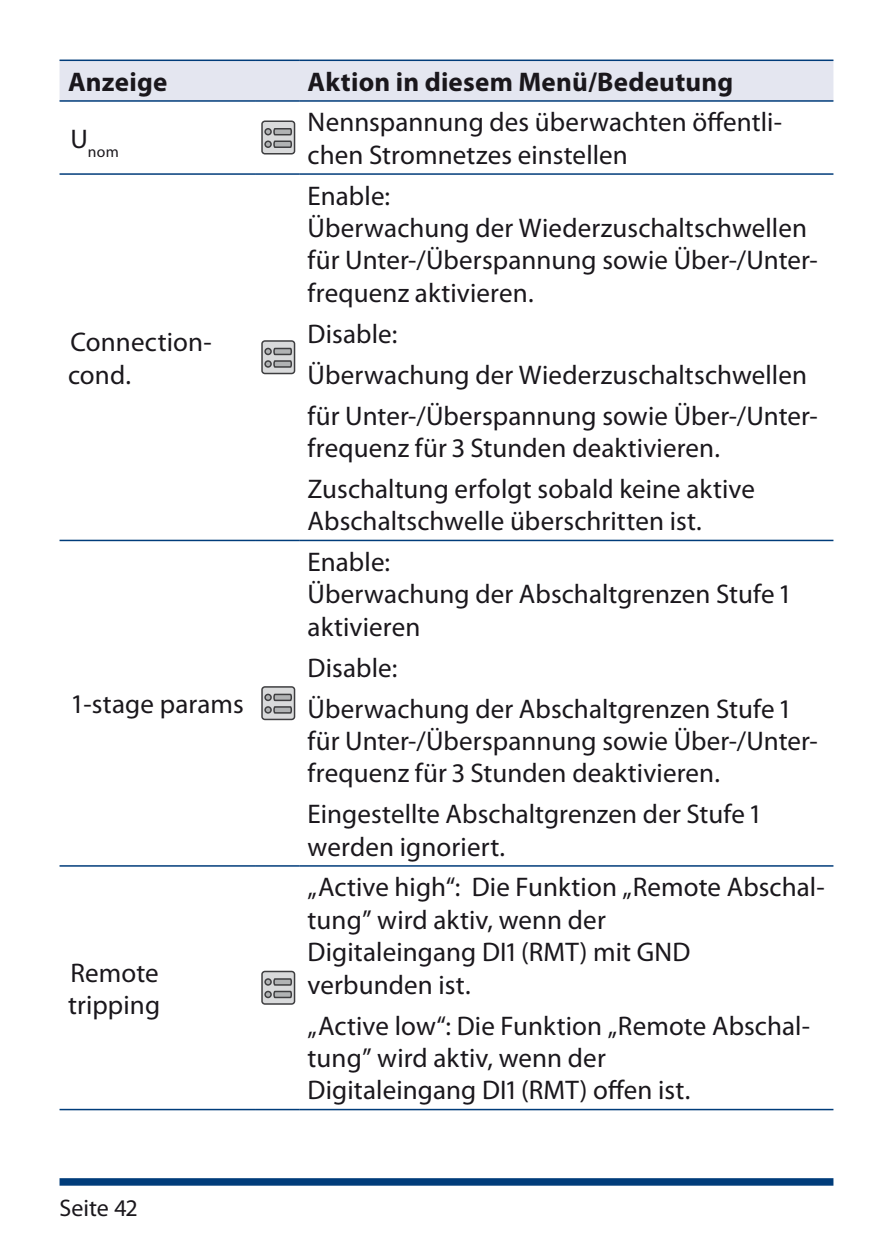
<style>
.page{position:relative;width:893px;height:1259px;background:#fff}
.page>*{position:absolute;margin:0;border:0;box-sizing:border-box;transform-origin:0 0}
.t1{font:27px/32.4px "Myriad Pro";letter-spacing:.005em;color:#1a171c}
.t2{font:700 27px "Myriad Pro";letter-spacing:.01em;color:#1a171c}
.t3{font:24px "Myriad Pro";color:#1a171c}
.t4{font:15.6px "Myriad Pro";color:#1a171c}
</style>
<div class="page">
<div style="left:60px;top:1178px;width:773px;height:7px;background:#003c7a"></div>
<div style="left:60px;top:61px;width:773px;height:39px;background:#e4e6f0"></div>
<hr style="left:60px;top:173px;width:195px;height:2px;background:#003c7a">
<hr style="left:299px;top:173px;width:534px;height:2px;background:#003c7a">
<hr style="left:60px;top:540px;width:195px;height:1px;background:#003c7a">
<hr style="left:299px;top:540px;width:534px;height:1px;background:#003c7a">
<hr style="left:60px;top:865px;width:195px;height:1px;background:#003c7a">
<hr style="left:299px;top:865px;width:534px;height:1px;background:#003c7a">
<hr style="left:60px;top:1108px;width:195px;height:2px;background:#003c7a">
<hr style="left:299px;top:1108px;width:534px;height:2px;background:#003c7a">
<hr style="left:255px;top:173px;width:44px;height:2px;background:#003c7a">
<hr style="left:255px;top:540px;width:44px;height:1px;background:#003c7a">
<hr style="left:255px;top:865px;width:44px;height:1px;background:#003c7a">
<hr style="left:255px;top:1108px;width:44px;height:2px;background:#003c7a">
<hr style="left:60px;top:60px;width:195px;height:1px;background:#003c7a">
<hr style="left:255px;top:60px;width:44px;height:1px;background:#003c7a">
<hr style="left:299px;top:60px;width:534px;height:1px;background:#003c7a">
<hr style="left:60px;top:100px;width:195px;height:2px;background:#003c7a">
<hr style="left:255px;top:100px;width:44px;height:2px;background:#003c7a">
<hr style="left:299px;top:100px;width:534px;height:2px;background:#003c7a">
<svg style="left:261px;top:120px;width:34px;height:34px"></svg>
<div style="left:264px;top:128px;width:8px;height:7px;border:2px solid #3e3e40;border-radius:50%"></div>
<svg style="left:261px;top:340px;width:34px;height:34px"></svg>
<div style="left:264px;top:348px;width:8px;height:7px;border:2px solid #3e3e40;border-radius:50%"></div>
<svg style="left:261px;top:686px;width:34px;height:34px"></svg>
<div style="left:264px;top:693px;width:8px;height:8px;border:2px solid #3e3e40;border-radius:50%"></div>
<svg style="left:261px;top:970px;width:34px;height:34px"></svg>
<div style="left:264px;top:978px;width:8px;height:7px;border:2px solid #3e3e40;border-radius:50%"></div>
<p class="t2" style="left:68px;top:64px;width:101px">Anzeige</p>
<p class="t2" style="left:308px;top:64px;width:427px">Aktion in diesem Menü/Bedeutung</p>
<p class="t4" style="left:70px;top:142px;width:50px"><sup>U</sup>nom</p>
<p class="t1" style="left:308px;top:106px;width:476px">Nennspannung des überwachten öffentli&shy;chen Stromnetzes einstellen</p>
<p class="t1" style="left:68px;top:325px;width:145px">Connection&shy;cond.</p>
<p class="t1" style="left:70px;top:687px;width:175px">1-stage params</p>
<p class="t1" style="left:68px;top:956px;width:94px">Remote tripping</p>
<p class="t3" style="left:60px;top:1192px;width:79px">Seite 42</p>
<p class="t1" style="left:308px;top:179px;width:512px">Enable:<br>Überwachung der Wiederzuschaltschwellen für Unter-/Überspannung sowie Über-/Unter&shy;frequenz aktivieren.</p>
<p class="t1" style="left:308px;top:313px;width:512px;line-height:40.8px">Disable:<br>Überwachung der Wiederzuschaltschwellen für Unter-/Überspannung sowie Über-/Unter-</p>
<p class="t1" style="left:308px;top:427px;width:449px;line-height:40.8px">frequenz für 3 Stunden deaktivieren.<br>Zuschaltung erfolgt sobald keine aktive</p>
<p class="t1" style="left:308px;top:504px;width:396px">Abschaltschwelle überschritten ist.</p>
<p class="t1" style="left:308px;top:545px;width:483px">Enable:<br>Überwachung der Abschaltgrenzen Stufe 1 aktivieren</p>
<p class="t1" style="left:308px;top:647px;width:483px;line-height:40.8px">Disable:<br>Überwachung der Abschaltgrenzen Stufe 1</p>
<p class="t1" style="left:308px;top:724px;width:512px">für Unter-/Überspannung sowie Über-/Unter&shy;frequenz für 3 Stunden deaktivieren.</p>
<p class="t1" style="left:308px;top:797px;width:454px">Eingestellte Abschaltgrenzen der Stufe 1 werden ignoriert.</p>
<p class="t1" style="left:308px;top:870px;width:519px">„Active high“: Die Funktion „Remote Abschal&shy;tung” wird aktiv, wenn der<br>Digitaleingang DI1 (RMT) mit GND<br>verbunden ist.</p>
<p class="t1" style="left:308px;top:1009px;width:504px">„Active low“: Die Funktion „Remote Abschal&shy;tung” wird aktiv, wenn der<br>Digitaleingang DI1 (RMT) offen ist.</p>
</div>
